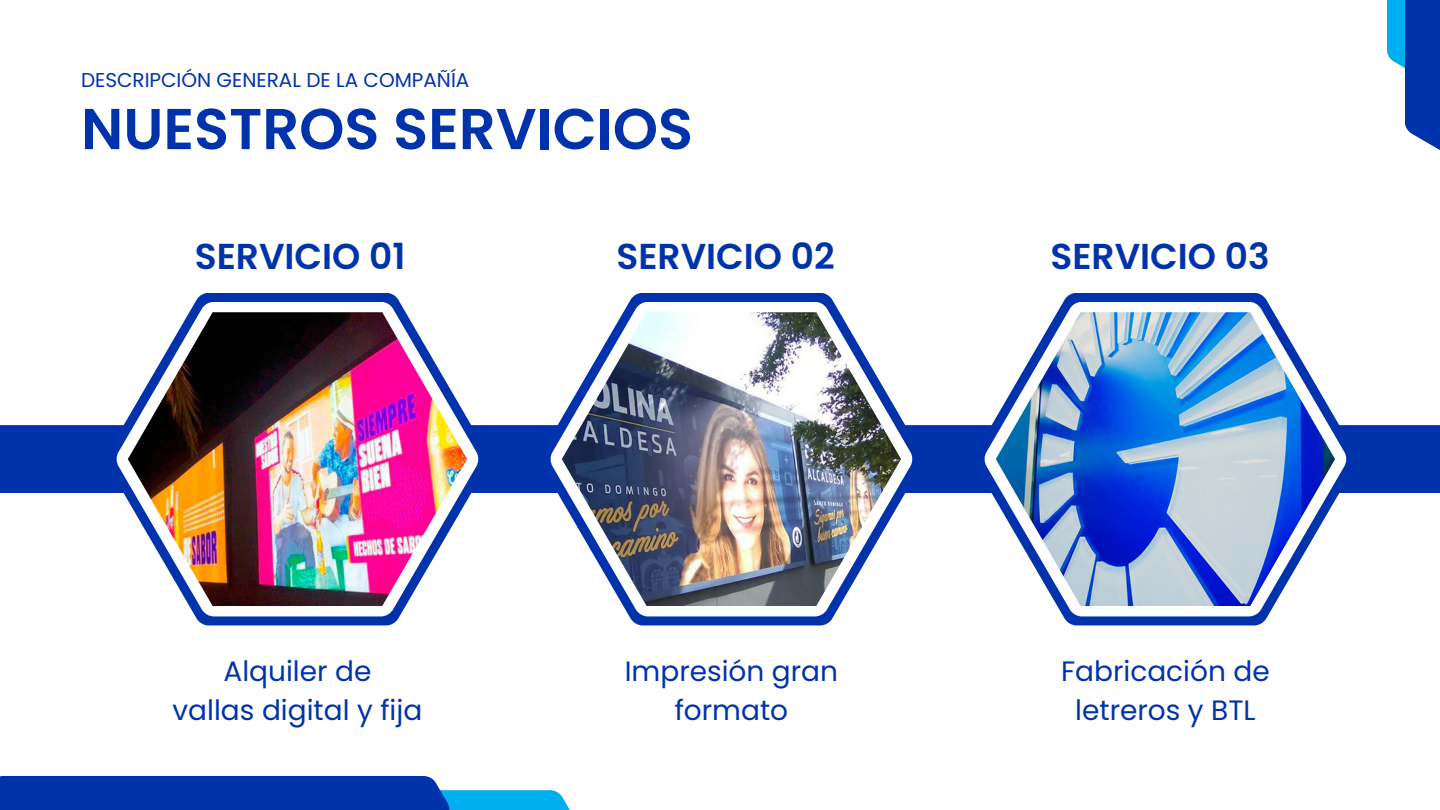
<style>
.page{position:relative;width:1440px;height:810px;background:#fff}
.page>*{position:absolute;margin:0;border:0;box-sizing:border-box;transform-origin:0 0}
.t1{font:600 57.6px "Poppins";color:#0033ab}
.t2{font:600 36px "Poppins";color:#0033ab}
.t3{font:28px/39px "Poppins";color:#0033ab;text-align:center}
.t4{font:20px "Poppins";color:#0033ab}
</style>
<div class="page">
<svg style="left:1387px;top:0;width:18px;height:68px"></svg>
<div style="left:1405px;top:0;width:35px;height:151px;background:#0033ab"></div>
<div style="left:0;top:425px;width:1440px;height:68px;background:#0033ab"></div>
<div style="left:327px;top:790px;width:249px;height:20px;background:#00adef"></div>
<div style="left:0;top:776px;width:450px;height:34px;background:#0033ab"></div>
<svg style="left:105px;top:293px;width:384px;height:332px"></svg>
<svg style="left:539px;top:293px;width:384px;height:332px"></svg>
<svg style="left:973px;top:293px;width:384px;height:332px"></svg>
<svg style="left:116px;top:302px;width:363px;height:314px"></svg>
<svg style="left:550px;top:302px;width:363px;height:314px"></svg>
<svg style="left:984px;top:302px;width:363px;height:314px"></svg>
<img style="left:128px;top:312px;width:339px;height:294px">
<img style="left:562px;top:312px;width:339px;height:294px">
<img style="left:996px;top:312px;width:339px;height:294px">
<p class="t4" style="left:81px;top:66px;width:390px">DESCRIPCIÓN GENERAL DE LA COMPAÑÍA</p>
<h2 class="t1" style="left:81px;top:89px;width:614px">NUESTROS SERVICIOS</h2>
<p class="t2" style="left:195px;top:231px;width:212px">SERVICIO 01</p>
<p class="t2" style="left:617px;top:231px;width:220px">SERVICIO 02</p>
<p class="t2" style="left:1051px;top:231px;width:221px">SERVICIO 03</p>
<h1 class="t3" style="left:173px;top:652px;width:251px">Alquiler de<br>vallas digital y fija</h1>
<h2 class="t3" style="left:625px;top:652px;width:215px">Impresión gran formato</h2>
<h2 class="t3" style="left:1061px;top:652px;width:210px">Fabricación de letreros y BTL</h2>
</div>
